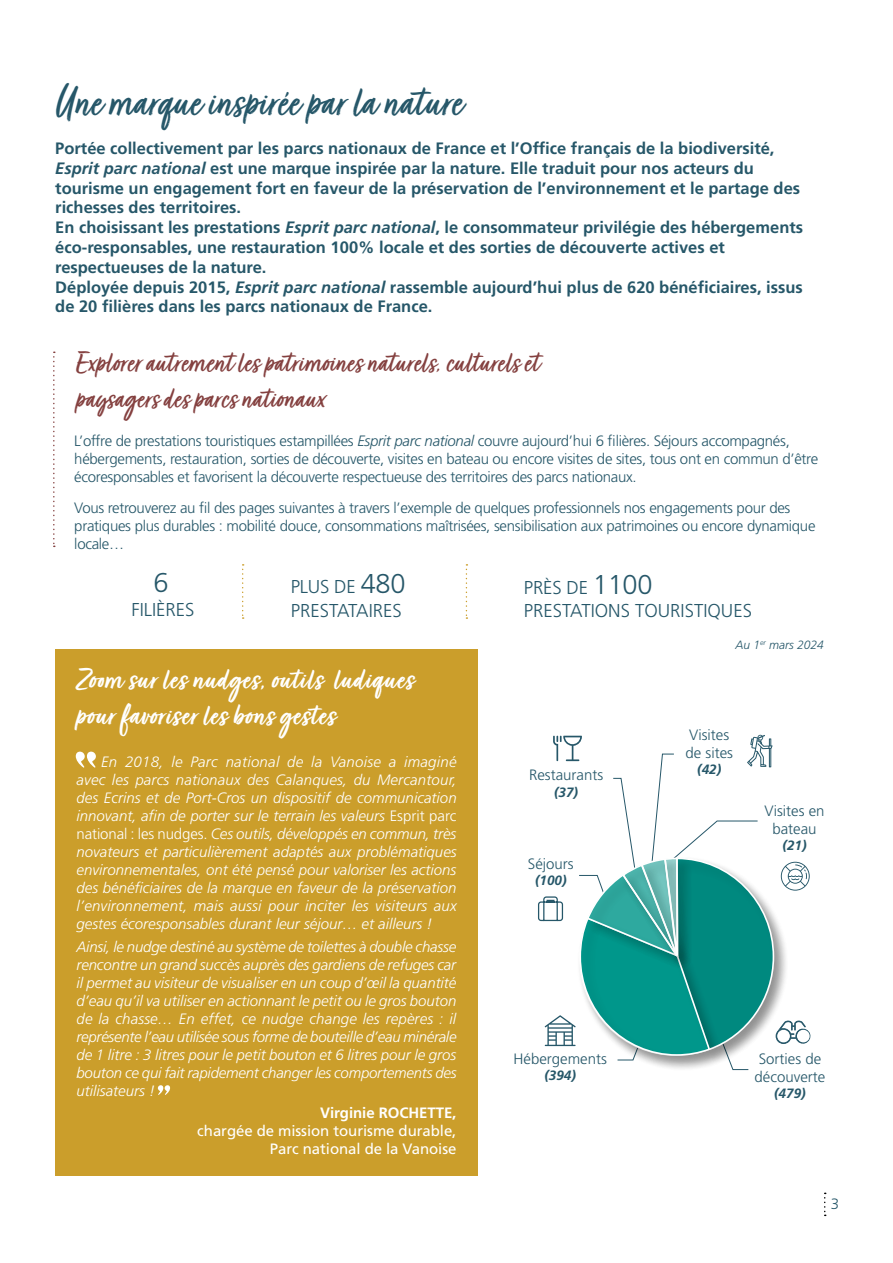
<style>
.page{position:relative;width:893px;height:1263px;background:#fff}
.page>*{position:absolute;margin:0;border:0;box-sizing:border-box;transform-origin:0 0}
.t1{font:48px "Turbinado";color:#265769}
.t2{font:33px/36px "Turbinado";color:#84403f}
.t3{font:700 33px/36px "Turbinado";letter-spacing:.01em;color:#fff}
.t4{font:300 27.15px "Frutiger LT Std";color:#265769}
.t5{font:300 18.6px/22.8px "Frutiger LT Std";color:#265769}
.t6{font:700 16.5px/19.8px "Frutiger LT Std";color:#265769}
.t7{font:italic 300 15px/18px "Frutiger LT Std";color:#fff;text-align:justify}
.t8{font:300 15px/18px "Frutiger LT Std";letter-spacing:-.02em;color:#265769}
.t9{font:300 15px/18px "Frutiger LT Std";color:#265769}
.t10{font:15px/18px "Frutiger LT Std";letter-spacing:-.005em;color:#fff;text-align:right}
.t11{font:700 15px "Frutiger LT Std";letter-spacing:-.005em;color:#fff}
.t12{font:italic 700 13.5px "Frutiger LT Std";color:#265769}
.t13{font:italic 300 12px "Frutiger LT Std";color:#265769}
.s1{font-style:italic}
.s2{font-size:27.15px}
.s3{font-style:normal}
</style>
<div class="page">
<div style="left:55px;top:649px;width:423px;height:527px;background:#cb9e2b"></div>
<svg style="left:53px;top:352px;width:2px;height:195px"></svg>
<svg style="left:824px;top:1192px;width:2px;height:24px"></svg>
<svg style="left:158px;top:1085px;width:12px;height:10px"></svg>
<svg style="left:242px;top:564px;width:2px;height:55px"></svg>
<svg style="left:466px;top:564px;width:1px;height:55px"></svg>
<svg style="left:76px;top:752px;width:20px;height:16px"></svg>
<svg style="left:538px;top:735px;width:272px;height:335px"></svg>
<h1 class="t1" style="left:55px;top:76px;width:408px">Une marque inspirée par la nature</h1>
<p class="t6" style="left:55px;top:138px;width:749px">Portée collectivement par les parcs nationaux de France et l’Office français de la biodiversité, <span class="s1">Esprit parc national</span> est une marque inspirée par la nature. Elle traduit pour nos acteurs du tourisme un engagement fort en faveur de la préservation de l’environnement et le partage des richesses des territoires.<br>En choisissant les prestations <span class="s1">Esprit parc national</span>, le consommateur privilégie des hébergements éco-responsables, une restauration 100% locale et des sorties de découverte actives et respectueuses de la nature.<br>Déployée depuis 2015, <span class="s1">Esprit parc national</span> rassemble aujourd’hui plus de 620 bénéficiaires, issus de 20 filières dans les parcs nationaux de France.</p>
<h2 class="t2" style="left:76px;top:347px;width:465px">Explorer autrement les patrimoines naturels, culturels et paysagers des parcs nationaux</h2>
<p class="t8" style="left:74px;top:432px;width:745px">L’offre de prestations touristiques estampillées <span class="s1">Esprit parc national</span> couvre aujourd’hui 6 filières. Séjours accompagnés, hébergements, restauration, sorties de découverte, visites en bateau ou encore visites de sites, tous ont en commun d’être écoresponsables et favorisent la découverte respectueuse des territoires des parcs nationaux.</p>
<p class="t8" style="left:74px;top:499px;width:743px">Vous retrouverez au fil des pages suivantes à travers l’exemple de quelques professionnels nos engagements pour des pratiques plus durables : mobilité douce, consommations maîtrisées, sensibilisation aux patrimoines ou encore dynamique locale…</p>
<h3 class="t4" style="left:153px;top:567px;width:17px">6</h3>
<p class="t5" style="left:131px;top:598px;width:65px">FILIÈRES</p>
<p class="t5" style="left:291px;top:575px;width:116px">PLUS DE <span class="s2">480</span></p>
<p class="t5" style="left:524px;top:576px;width:230px">PRÈS DE <span class="s2">1100<br></span>PRESTATIONS TOURISTIQUES</p>
<p class="t5" style="left:291px;top:599px;width:113px">PRESTATAIRES</p>
<p class="t13" style="left:735px;top:637px;width:90px">Au 1<sup>er</sup> mars 2024</p>
<h2 class="t3" style="left:76px;top:664px;width:340px">Zoom sur les nudges, outils ludiques pour favoriser les bons gestes</h2>
<p class="t7" style="left:77px;top:753px;width:382px;text-indent:25px">En 2018, le Parc national de la Vanoise a imaginé avec les parcs nationaux des Calanques, du Mercantour, des Ecrins et de Port-Cros un dispositif de communication innovant, afin de porter sur le terrain les valeurs <span class="s3">Esprit parc national : les nudges.</span> Ces outils, développés en commun, très novateurs et particulièrement adaptés aux problématiques environnementales, ont été pensé pour valoriser les actions des bénéficiaires de la marque en faveur de la préservation l’environnement, mais aussi pour inciter les visiteurs aux gestes écoresponsables durant leur séjour… et ailleurs !</p>
<p class="t7" style="left:77px;top:937px;width:382px">Ainsi, le nudge destiné au système de toilettes à double chasse rencontre un grand succès auprès des gardiens de refuges car il permet au visiteur de visualiser en un coup d’œil la quantité d’eau qu’il va utiliser en actionnant le petit ou le gros bouton de la chasse… En effet, ce nudge change les repères : il représente l’eau utilisée sous forme de bouteille d’eau minérale de 1 litre : 3 litres pour le petit bouton et 6 litres pour le gros bouton ce qui fait rapidement changer les comportements des utilisateurs !</p>
<p class="t11" style="left:320px;top:1104px;width:138px">Virginie ROCHETTE,</p>
<p class="t10" style="left:197px;top:1122px;width:261px">chargée de mission tourisme durable,<br>Parc national de la Vanoise</p>
<p class="t9" style="left:529px;top:766px;width:76px">Restaurants</p>
<p class="t12" style="left:554px;top:784px;width:26px">(37)</p>
<p class="t9" style="left:528px;top:855px;width:47px">Séjours</p>
<p class="t12" style="left:535px;top:872px;width:33px">(100)</p>
<p class="t9" style="left:513px;top:1049px;width:95px">Hébergements</p>
<p class="t12" style="left:544px;top:1067px;width:33px">(394)</p>
<p class="t9" style="left:685px;top:725px;width:49px">Visites de sites</p>
<p class="t12" style="left:697px;top:761px;width:26px">(42)</p>
<p class="t9" style="left:764px;top:802px;width:62px;text-align:center">Visites en bateau</p>
<p class="t12" style="left:782px;top:837px;width:26px">(21)</p>
<p class="t9" style="left:754px;top:1050px;width:72px">Sorties de découverte</p>
<p class="t12" style="left:774px;top:1085px;width:33px">(479)</p>
<p class="t8" style="left:831px;top:1195px;width:10px">3</p>
</div>
